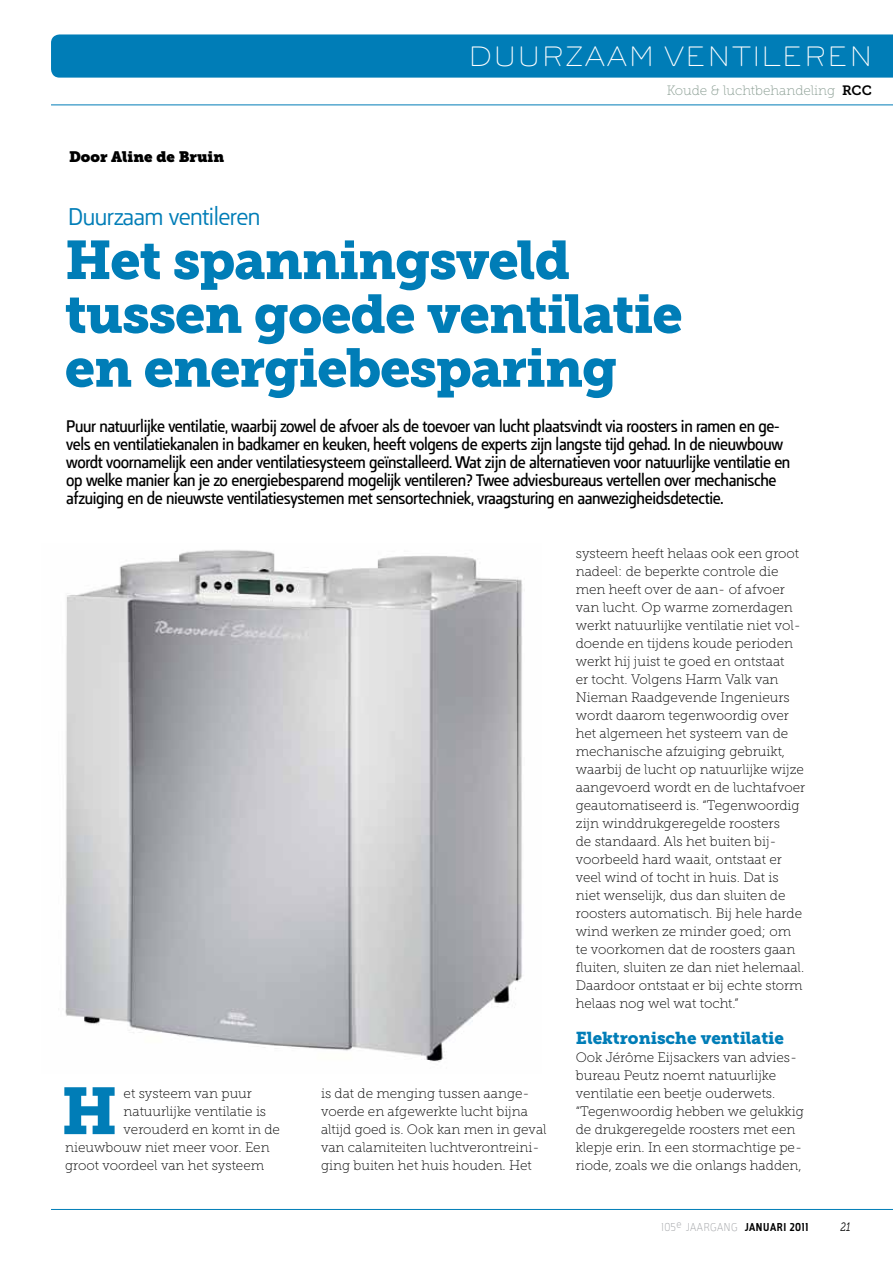
<style>
.page{position:relative;width:893px;height:1263px;background:#fff}
.page>*{position:absolute;margin:0;border:0;box-sizing:border-box;transform-origin:0 0}
.t1{font:65.55px "Museo Slab 900";color:#007db7}
.t2{font:54px/53.8px "Museo Slab 900";letter-spacing:-.02em;color:#007db7}
.t3{font:28.5px "Burin Sans Std";letter-spacing:.09em;color:#fff}
.t4{font:300 27px "Casiopea";letter-spacing:-.02em;color:#007db7}
.t5{font:18.75px/18px "Casiopea";letter-spacing:-.02em;color:#000;scale:.96 1}
.t6{font:17.1px "Museo Slab 900";color:#007db7}
.t7{font:15px "Museo Slab";color:#000}
.t8{font:13.65px/18px "Museo Slab 100";color:#000}
.t9{font:13.5px "Museo Slab 100";color:#879b90}
.t10{font:100 12.75px "Casiopea";letter-spacing:.05em;color:#a7a9ac;scale:.9 1}
.t11{font:italic 12.15px "Museo Slab 300";color:#000;scale:.79 1}
.s1{font-family:"Museo Slab 700";color:#000}
.s2{font-weight:600;color:#000}
</style>
<div class="page">
<hr style="left:51px;top:105px;width:842px;height:1px;background:#007db7">
<div style="left:51px;top:34px;width:842px;height:44px;background:#007db7"></div>
<hr style="left:51px;top:1209px;width:842px;height:1px;background:#007db7">
<img style="left:65px;top:550px;width:457px;height:512px">
<h3 class="t3" style="left:469px;top:40px;width:404px">DUURZAAM VENTILEREN</h3>
<p class="t7" style="left:69px;top:148px;width:157px">Door Aline de Bruin</p>
<h3 class="t4" style="left:68px;top:203px;width:194px">Duurzaam ventileren</h3>
<p class="t9" style="left:667px;top:83px;width:206px">Koude &amp; luchtbehandeling <span class="s1">RCC</span></p>
<h2 class="t2" style="left:65px;top:234px;width:619px">Het spanningsveld tussen goede ventilatie en energiebesparing</h2>
<p class="t5" style="left:66px;top:417px;width:756px">Puur natuurlijke ventilatie, waarbij zowel de afvoer als de toevoer van lucht plaatsvindt via roosters in ramen en ge&shy;vels en ventilatiekanalen in badkamer en keuken, heeft volgens de experts zijn langste tijd gehad. In de nieuwbouw wordt voornamelijk een ander ventilatiesysteem geïnstalleerd. Wat zijn de alternatieven voor natuurlijke ventilatie en op welke manier kan je zo energiebesparend mogelijk ventileren? Twee adviesbureaus vertellen over mechanische afzuiging en de nieuwste ventilatiesystemen met sensortechniek, vraagsturing en aanwezigheidsdetectie.</p>
<h1 class="t1" style="left:61px;top:1073px;width:58px">H</h1>
<p class="t8" style="left:124px;top:1084px;width:130px">et systeem van puur</p>
<p class="t8" style="left:124px;top:1102px;width:144px">natuurlijke ventilatie is</p>
<p class="t8" style="left:124px;top:1120px;width:158px">verouderd en komt in de</p>
<p class="t8" style="left:65px;top:1138px;width:206px">nieuwbouw niet meer voor. Een</p>
<p class="t8" style="left:65px;top:1156px;width:200px">groot voordeel van het systeem</p>
<p class="t8" style="left:321px;top:1084px;width:227px">is dat de menging tussen aange&shy;voerde en afgewerkte lucht bijna altijd goed is. Ook kan men in geval van calamiteiten luchtverontreini&shy;ging buiten het huis houden. Het</p>
<p class="t8" style="left:576px;top:544px;width:231px">systeem heeft helaas ook een groot nadeel: de beperkte controle die men heeft over de aan- of afvoer van lucht. Op warme zomerdagen werkt natuurlijke ventilatie niet vol&shy;doende en tijdens koude perioden werkt hij juist te goed en ontstaat<br>er tocht. Volgens Harm Valk van Nieman Raadgevende Ingenieurs wordt daarom tegenwoordig over het algemeen het systeem van de mechanische afzuiging gebruikt, waarbij de lucht op natuurlijke wijze aangevoerd wordt en de luchtafvoer geautomatiseerd is. “Tegenwoordig zijn winddrukgeregelde roosters<br>de standaard. Als het buiten bij&shy;voorbeeld hard waait, ontstaat er veel wind of tocht in huis. Dat is niet wenselijk, dus dan sluiten de roosters automatisch. Bij hele harde wind werken ze minder goed; om te voorkomen dat de roosters gaan fluiten, sluiten ze dan niet helemaal.<br>Daardoor ontstaat er bij echte storm helaas nog wel wat tocht.”</p>
<p class="t6" style="left:576px;top:1028px;width:210px">Elektronische ventilatie</p>
<p class="t8" style="left:576px;top:1048px;width:230px">Ook Jérôme Eijsackers van advies&shy;bureau Peutz noemt natuurlijke ventilatie een beetje ouderwets. “Tegenwoordig hebben we gelukkig de drukgeregelde roosters met een klepje erin. In een stormachtige pe&shy;riode, zoals we die onlangs hadden,</p>
<p class="t10" style="left:661px;top:1220px;width:165px">105e Jaargang <span class="s2">JANUARI 2011</span></p>
<p class="t11" style="left:840px;top:1220px;width:14px">21</p>
</div>
